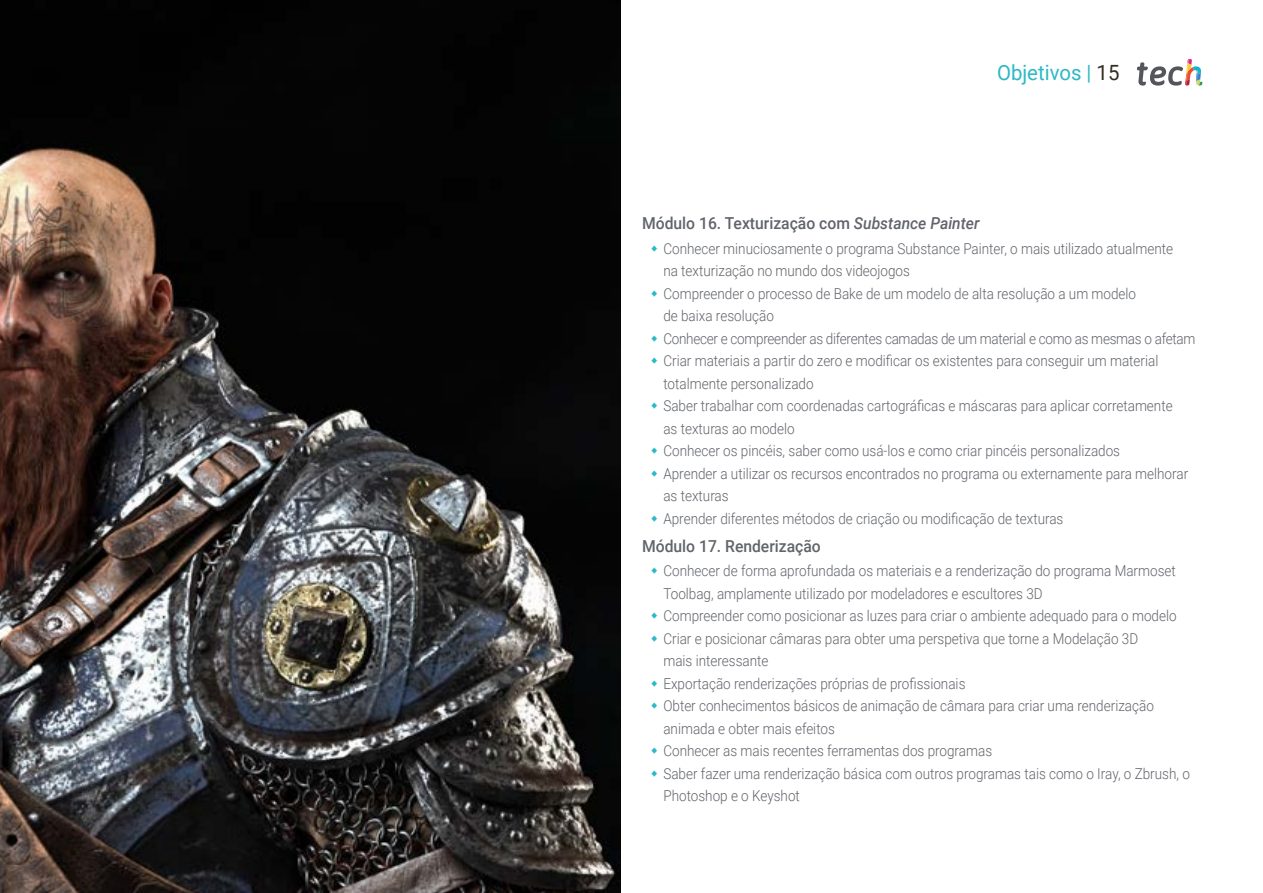
<style>
.page{position:relative;width:1263px;height:893px;background:#fff}
.page>*{position:absolute;margin:0;border:0;box-sizing:border-box;transform-origin:0 0}
.t1{font:21px "Roboto";color:#2db8c5}
.t2{font:500 16.5px "Roboto";color:#61646a;scale:.95 1}
.t3{font:300 15px/22.5px "Roboto";color:#61646a;scale:.9 1}
.s1{color:#312e20}
.s2{font-style:italic}
</style>
<div class="page">
<svg style="left:1137px;top:59px;width:65px;height:27px"></svg>
<img style="left:0;top:0;width:621px;height:893px">
<h1 class="t1" style="left:997px;top:57px;width:124px">Objetivos | <span class="s1">15</span></h1>
<p class="t2" style="left:642px;top:212px;width:357px">Módulo 16. Texturização com <span class="s2">Substance Painter</span></p>
<p class="t3" style="left:663px;top:237px;width:593px">Conhecer minuciosamente o programa Substance Painter, o mais utilizado atualmente<br>na texturização no mundo dos videojogos<br>Compreender o processo de Bake de um modelo de alta resolução a um modelo<br>de baixa resolução<br>Conhecer e compreender as diferentes camadas de um material e como as mesmas o afetam Criar materiais a partir do zero e modificar os existentes para conseguir um material totalmente personalizado<br>Saber trabalhar com coordenadas cartográficas e máscaras para aplicar corretamente<br>as texturas ao modelo<br>Conhecer os pincéis, saber como usá-los e como criar pincéis personalizados<br>Aprender a utilizar os recursos encontrados no programa ou externamente para melhorar as texturas<br>Aprender diferentes métodos de criação ou modificação de texturas</p>
<p class="t2" style="left:642px;top:534px;width:190px">Módulo 17. Renderização</p>
<p class="t3" style="left:663px;top:559px;width:586px">Conhecer de forma aprofundada os materiais e a renderização do programa Marmoset Toolbag, amplamente utilizado por modeladores e escultores 3D<br>Compreender como posicionar as luzes para criar o ambiente adequado para o modelo Criar e posicionar câmaras para obter uma perspetiva que torne a Modelação 3D<br>mais interessante<br>Exportação renderizações próprias de profissionais<br>Obter conhecimentos básicos de animação de câmara para criar uma renderização animada e obter mais efeitos<br>Conhecer as mais recentes ferramentas dos programas<br>Saber fazer uma renderização básica com outros programas tais como o Iray, o Zbrush, o Photoshop e o Keyshot</p>
</div>
